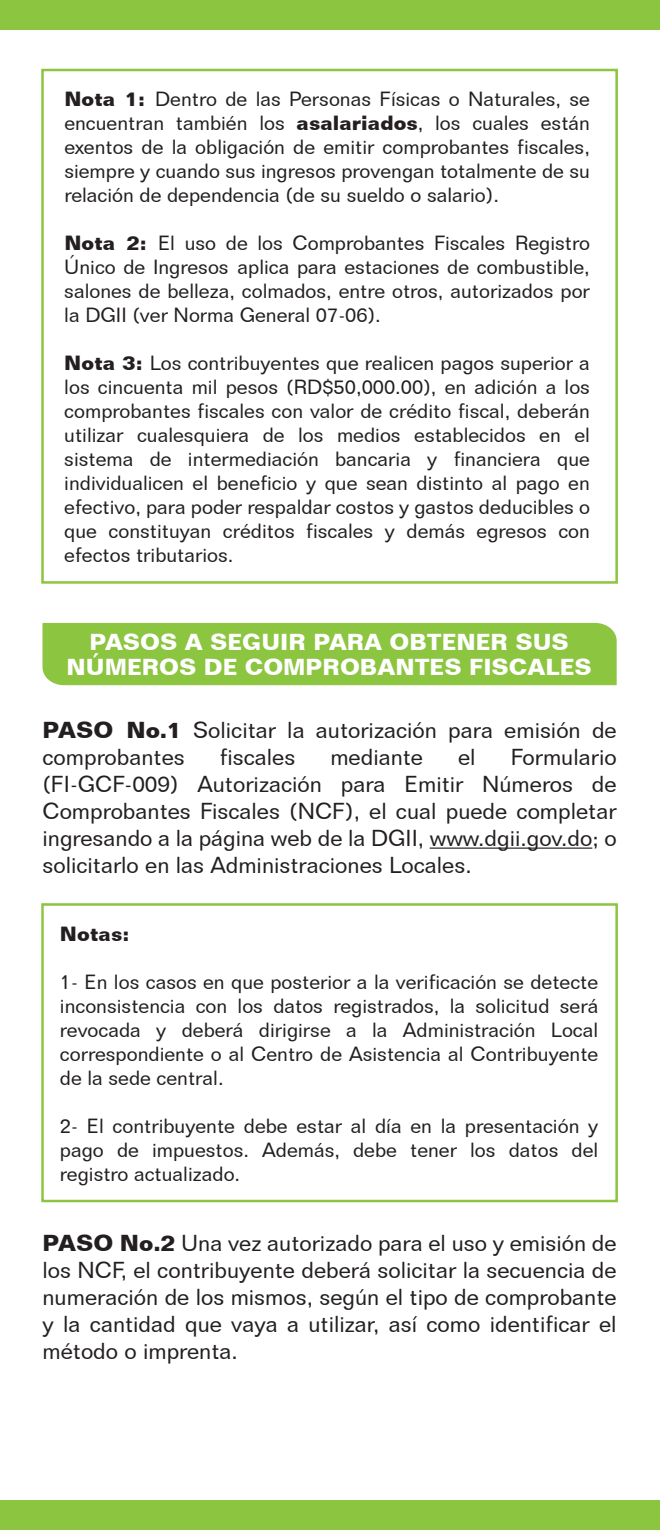
<style>
.page{position:relative;width:660px;height:1530px;background:#fff}
.page>*{position:absolute;margin:0;border:0;box-sizing:border-box;transform-origin:0 0}
.t1{font:22.5px/27px "Folio BT";color:#231f20;text-align:justify}
.t2{font:700 22.5px/24.2px "Folio BT";color:#fff;text-align:center}
.t3{font:20px/24px "Folio BT";color:#231f20;text-align:justify}
.t4{font:700 20px "Folio BT";color:#231f20}
.s1{font-weight:700}
</style>
<div class="page">
<div style="left:0;top:0;width:660px;height:30px;background:#8cc540"></div>
<div style="left:0;top:1500px;width:660px;height:30px;background:#8cc540"></div>
<div style="left:42px;top:623px;width:575px;height:62px;background:#8cc540"></div>
<div style="left:41px;top:69px;width:577px;height:515px;border:2px solid #8cc540"></div>
<hr style="left:430px;top:848px;width:162px;height:1px;background:#231f20">
<div style="left:41px;top:903px;width:577px;height:299px;border:2px solid #8cc540"></div>
<p class="t3" style="left:64px;top:86px;width:527px"><span class="s1">Nota 1:</span> Dentro de las Personas Físicas o Naturales, se encuentran también los <span class="s1">asalariados</span>, los cuales están exentos de la obligación de emitir comprobantes fiscales, siempre y cuando sus ingresos provengan totalmente de su relación de dependencia (de su sueldo o salario).</p>
<p class="t3" style="left:64px;top:230px;width:527px"><span class="s1">Nota 2:</span> El uso de los Comprobantes Fiscales Registro Único de Ingresos aplica para estaciones de combustible, salones de belleza, colmados, entre otros, autorizados por la DGII (ver Norma General 07-06).</p>
<p class="t3" style="left:64px;top:350px;width:527px"><span class="s1">Nota 3:</span> Los contribuyentes que realicen pagos superior a los cincuenta mil pesos (RD$50,000.00), en adición a los comprobantes fiscales con valor de crédito fiscal, deberán utilizar cualesquiera de los medios establecidos en el sistema de intermediación bancaria y financiera que individualicen el beneficio y que sean distinto al pago en efectivo, para poder respaldar costos y gastos deducibles o que constituyan créditos fiscales y demás egresos con efectos tributarios.</p>
<p class="t2" style="left:67px;top:630px;width:527px">PASOS A SEGUIR PARA OBTENER SUS<br>NÚMEROS DE COMPROBANTES FISCALES</p>
<p class="t1" style="left:43px;top:716px;width:576px"><span class="s1">PASO No.1</span> Solicitar la autorización para emisión de comprobantes</p>
<p class="t1" style="left:220px;top:743px;width:77px">fiscales</p>
<p class="t1" style="left:330px;top:743px;width:94px">mediante</p>
<p class="t1" style="left:458px;top:743px;width:19px">el</p>
<p class="t1" style="left:42px;top:743px;width:576px;text-indent:468px">Formulario (FI-GCF-009) Autorización para Emitir Números de Comprobantes Fiscales (NCF), el cual puede completar ingresando a la página web de la DGII, www.dgii.gov.do; o solicitarlo en las Administraciones Locales.</p>
<p class="t4" style="left:60px;top:921px;width:71px">Notas:</p>
<p class="t3" style="left:60px;top:969px;width:540px">1- En los casos en que posterior a la verificación se detecte inconsistencia con los datos registrados, la solicitud será revocada y deberá dirigirse a la Administración Local correspondiente o al Centro de Asistencia al Contribuyente de la sede central.</p>
<p class="t3" style="left:60px;top:1113px;width:540px">2- El contribuyente debe estar al día en la presentación y pago de impuestos. Además, debe tener los datos del registro actualizado.</p>
<p class="t1" style="left:42px;top:1229px;width:576px"><span class="s1">PASO No.2</span> Una vez autorizado para el uso y emisión de los NCF, el contribuyente deberá solicitar la secuencia de numeración de los mismos, según el tipo de comprobante y la cantidad que vaya a utilizar, así como identificar el método o imprenta.</p>
</div>
